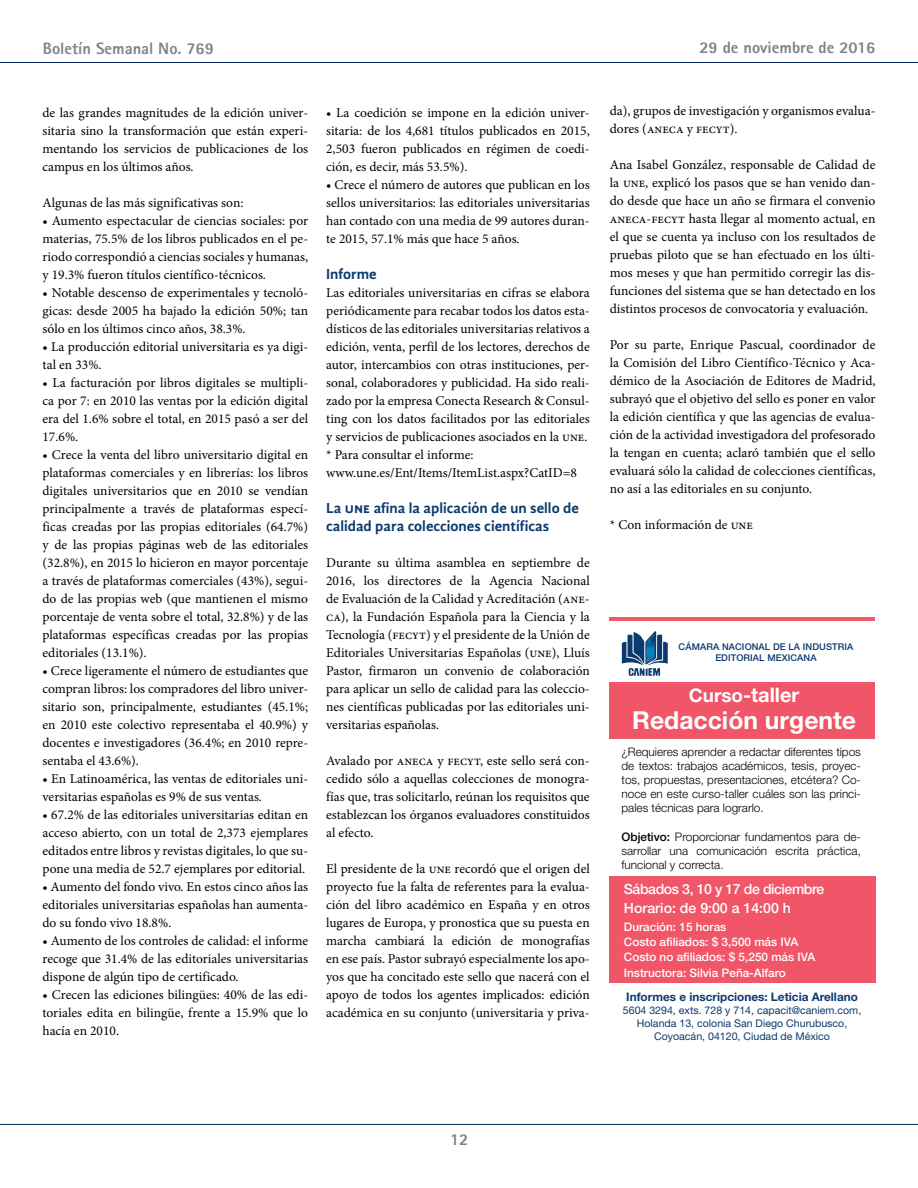
<style>
.page{position:relative;width:918px;height:1188px;background:#fff}
.page>*{position:absolute;margin:0;border:0;box-sizing:border-box;transform-origin:0 0}
.t1{font:700 24.75px "Helvetica Neue LT Std";color:#fff}
.t2{font:700 19.95px "Helvetica Neue LT Std";color:#fff}
.t3{font:800 16.5px "Rotis Sans Serif";color:#808285}
.t4{font:700 15px/18px "Gandhi Sans";color:#0a3a6e}
.t5{font:500 14.1px/18.9px "Helvetica Neue LT Std";letter-spacing:-.03em;color:#fff}
.t6{font:13.5px/18px "Minion Pro";color:#000;text-align:justify}
.t7{font:300 11.7px/14.1px "Helvetica Neue LT Std";color:#000;text-align:justify}
.t8{font:500 11.7px/15.3px "Helvetica Neue LT Std";color:#fff}
.t9{font:700 11.7px "Helvetica Neue LT Std";color:#0a3a6e}
.t10{font:10.65px/12.9px "Helvetica Neue LT Std";color:#0a3a6e;text-align:center}
.t11{font:500 9.3px/10.9px "Helvetica Neue LT Std";letter-spacing:.01em;color:#0a3a6e;text-align:center}
.s1{font-size:18.9px}
.s2{font-weight:500}
</style>
<div class="page">
<hr style="left:0;top:62px;width:918px;height:1px;background:#00295c">
<hr style="left:0;top:1124px;width:918px;height:1px;background:#00295c">
<div style="left:610px;top:682px;width:265px;height:56px;background:#f05668"></div>
<div style="left:609px;top:876px;width:266px;height:107px;background:#f05668"></div>
<svg style="left:622px;top:631px;width:46px;height:45px"></svg>
<img style="left:647px;top:635px;width:7px;height:27px">
<hr style="left:609px;top:618px;width:266px;height:3px;background:#f15b67">
<p class="t3" style="left:43px;top:38px;width:173px">Boletín Semanal No. 769</p>
<p class="t3" style="left:699px;top:37px;width:178px">29 de noviembre de 2016</p>
<p class="t6" style="left:43px;top:104px;width:267px">de las grandes magnitudes de la edición univer&shy;sitaria sino la transformación que están experi&shy;mentando los servicios de publicaciones de los campus en los últimos años.</p>
<p class="t6" style="left:43px;top:194px;width:202px">Algunas de las más significativas son:</p>
<p class="t6" style="left:43px;top:212px;width:267px">• Aumento espectacular de ciencias sociales: por materias, 75.5% de los libros publicados en el pe&shy;riodo correspondió a ciencias sociales y humanas, y 19.3% fueron títulos científico-técnicos.</p>
<p class="t6" style="left:43px;top:284px;width:267px">• Notable descenso de experimentales y tecnoló&shy;gicas: desde 2005 ha bajado la edición 50%; tan sólo en los últimos cinco años, 38.3%.</p>
<p class="t6" style="left:43px;top:338px;width:267px">• La producción editorial universitaria es ya digi&shy;tal en 33%.</p>
<p class="t6" style="left:43px;top:374px;width:267px">• La facturación por libros digitales se multipli&shy;ca por 7: en 2010 las ventas por la edición digital era del 1.6% sobre el total, en 2015 pasó a ser del 17.6%.</p>
<p class="t6" style="left:43px;top:446px;width:267px">• Crece la venta del libro universitario digital en plataformas comerciales y en librerías: los libros digitales universitarios que en 2010 se vendían principalmente a través de plataformas especí&shy;ficas creadas por las propias editoriales (64.7%) y de las propias páginas web de las editoriales (32.8%), en 2015 lo hicieron en mayor porcentaje a través de plataformas comerciales (43%), segui&shy;do de las propias web (que mantienen el mismo porcentaje de venta sobre el total, 32.8%) y de las plataformas específicas creadas por las propias editoriales (13.1%).</p>
<p class="t6" style="left:43px;top:662px;width:267px">• Crece ligeramente el número de estudiantes que compran libros: los compradores del libro univer&shy;sitario son, principalmente, estudiantes (45.1%; en 2010 este colectivo representaba el 40.9%) y docentes e investigadores (36.4%; en 2010 repre&shy;sentaba el 43.6%).</p>
<p class="t6" style="left:43px;top:770px;width:267px">• En Latinoamérica, las ventas de editoriales uni&shy;versitarias españolas es 9% de sus ventas.</p>
<p class="t6" style="left:43px;top:806px;width:267px">• 67.2% de las editoriales universitarias editan en acceso abierto, con un total de 2,373 ejemplares editados entre libros y revistas digitales, lo que su&shy;pone una media de 52.7 ejemplares por editorial.</p>
<p class="t6" style="left:43px;top:878px;width:267px">• Aumento del fondo vivo. En estos cinco años las editoriales universitarias españolas han aumenta&shy;do su fondo vivo 18.8%.</p>
<p class="t6" style="left:43px;top:932px;width:267px">• Aumento de los controles de calidad: el informe recoge que 31.4% de las editoriales universitarias dispone de algún tipo de certificado.</p>
<p class="t6" style="left:43px;top:986px;width:267px">• Crecen las ediciones bilingües: 40% de las edi&shy;toriales edita en bilingüe, frente a 15.9% que lo hacía en 2010.</p>
<p class="t6" style="left:326px;top:104px;width:265px">• La coedición se impone en la edición univer&shy;sitaria: de los 4,681 títulos publicados en 2015, 2,503 fueron publicados en régimen de coedi&shy;ción, es decir, más 53.5%).</p>
<p class="t6" style="left:326px;top:176px;width:265px">• Crece el número de autores que publican en los sellos universitarios: las editoriales universitarias han contado con una media de 99 autores duran&shy;te 2015, 57.1% más que hace 5 años.</p>
<p class="t4" style="left:326px;top:265px;width:52px">Informe</p>
<p class="t6" style="left:326px;top:284px;width:265px;text-align:left">Las editoriales universitarias en cifras se elabora periódicamente para recabar todos los datos esta&shy;dísticos de las editoriales universitarias relativos a edición, venta, perfil de los lectores, derechos de autor, intercambios con otras instituciones, per&shy;sonal, colaboradores y publicidad. Ha sido reali&shy;zado por la empresa Conecta Research &amp; Consul&shy;ting con los datos facilitados por las editoriales y servicios de publicaciones asociados en la une. * Para consultar el informe: www.une.es/Ent/Items/ItemList.aspx?CatID=8</p>
<p class="t4" style="left:326px;top:499px;width:254px">La une afina la aplicación de un sello de calidad para colecciones científicas</p>
<p class="t6" style="left:326px;top:554px;width:265px">Durante su última asamblea en septiembre de 2016, los directores de la Agencia Nacional de Evaluación de la Calidad y Acreditación (ane&shy;ca), la Fundación Española para la Ciencia y la Tecnología (fecyt) y el presidente de la Unión de Editoriales Universitarias Españolas (une), Lluís Pastor, firmaron un convenio de colaboración para aplicar un sello de calidad para las coleccio&shy;nes científicas publicadas por las editoriales uni&shy;versitarias españolas.</p>
<p class="t6" style="left:326px;top:752px;width:265px">Avalado por aneca y fecyt, este sello será con&shy;cedido sólo a aquellas colecciones de monogra&shy;fías que, tras solicitarlo, reúnan los requisitos que establezcan los órganos evaluadores constituidos al efecto.</p>
<p class="t6" style="left:326px;top:860px;width:265px">El presidente de la une recordó que el origen del proyecto fue la falta de referentes para la evalua&shy;ción del libro académico en España y en otros lugares de Europa, y pronostica que su puesta en marcha cambiará la edición de monografías en ese país. Pastor subrayó especialmente los apo&shy;yos que ha concitado este sello que nacerá con el apoyo de todos los agentes implicados: edición académica en su conjunto (universitaria y priva-</p>
<p class="t6" style="left:610px;top:102px;width:267px">da), grupos de investigación y organismos evalua&shy;dores (aneca y fecyt).</p>
<p class="t6" style="left:610px;top:156px;width:267px">Ana Isabel González, responsable de Calidad de la une, explicó los pasos que se han venido dan&shy;do desde que hace un año se firmara el convenio aneca-fecyt hasta llegar al momento actual, en el que se cuenta ya incluso con los resultados de pruebas piloto que se han efectuado en los últi&shy;mos meses y que han permitido corregir las dis&shy;funciones del sistema que se han detectado en los distintos procesos de convocatoria y evaluación.</p>
<p class="t6" style="left:610px;top:336px;width:267px">Por su parte, Enrique Pascual, coordinador de la Comisión del Libro Científico-Técnico y Aca&shy;démico de la Asociación de Editores de Madrid, subrayó que el objetivo del sello es poner en valor la edición científica y que las agencias de evalua&shy;ción de la actividad investigadora del profesorado la tengan en cuenta; aclaró también que el sello evaluará sólo la calidad de colecciones científicas, no así a las editoriales en su conjunto.</p>
<p class="t6" style="left:610px;top:516px;width:145px">* Con información de une</p>
<p class="t11" style="left:679px;top:641px;width:176px">CÁMARA NACIONAL DE LA INDUSTRIA<br>EDITORIAL MEXICANA</p>
<h2 class="t2" style="left:689px;top:682px;width:112px"><span class="s1">Curso</span>-taller</h2>
<h1 class="t1" style="left:632px;top:705px;width:225px">Redacción urgente</h1>
<p class="t7" style="left:622px;top:744px;width:241px">¿Requieres aprender a redactar diferentes tipos de textos: trabajos académicos, tesis, proyec&shy;tos, propuestas, presentaciones, etcétera? Co&shy;noce en este curso-taller cuáles son las princi&shy;pales técnicas para lograrlo.</p>
<p class="t7" style="left:622px;top:829px;width:241px"><span class="s2">Objetivo:</span> Proporcionar fundamentos para de&shy;sarrollar una comunicación escrita práctica, funcional y correcta.</p>
<p class="t5" style="left:624px;top:880px;width:202px">Sábados 3, 10 y 17 de diciembre<br>Horario: de 9:00 a 14:00 h</p>
<p class="t8" style="left:624px;top:919px;width:193px">Duración: 15 horas<br>Costo afiliados: $ 3,500 más IVA<br>Costo no afiliados: $ 5,250 más IVA<br>Instructora: Silvia Peña-Alfaro</p>
<p class="t9" style="left:626px;top:990px;width:233px">Informes e inscripciones: Leticia Arellano</p>
<p class="t10" style="left:623px;top:1004px;width:240px">5604 3294, exts. 728 y 714, capacit@caniem.com,<br>Holanda 13, colonia San Diego Churubusco,<br>Coyoacán, 04120, Ciudad de México</p>
<p class="t3" style="left:450px;top:1129px;width:20px">12</p>
</div>
